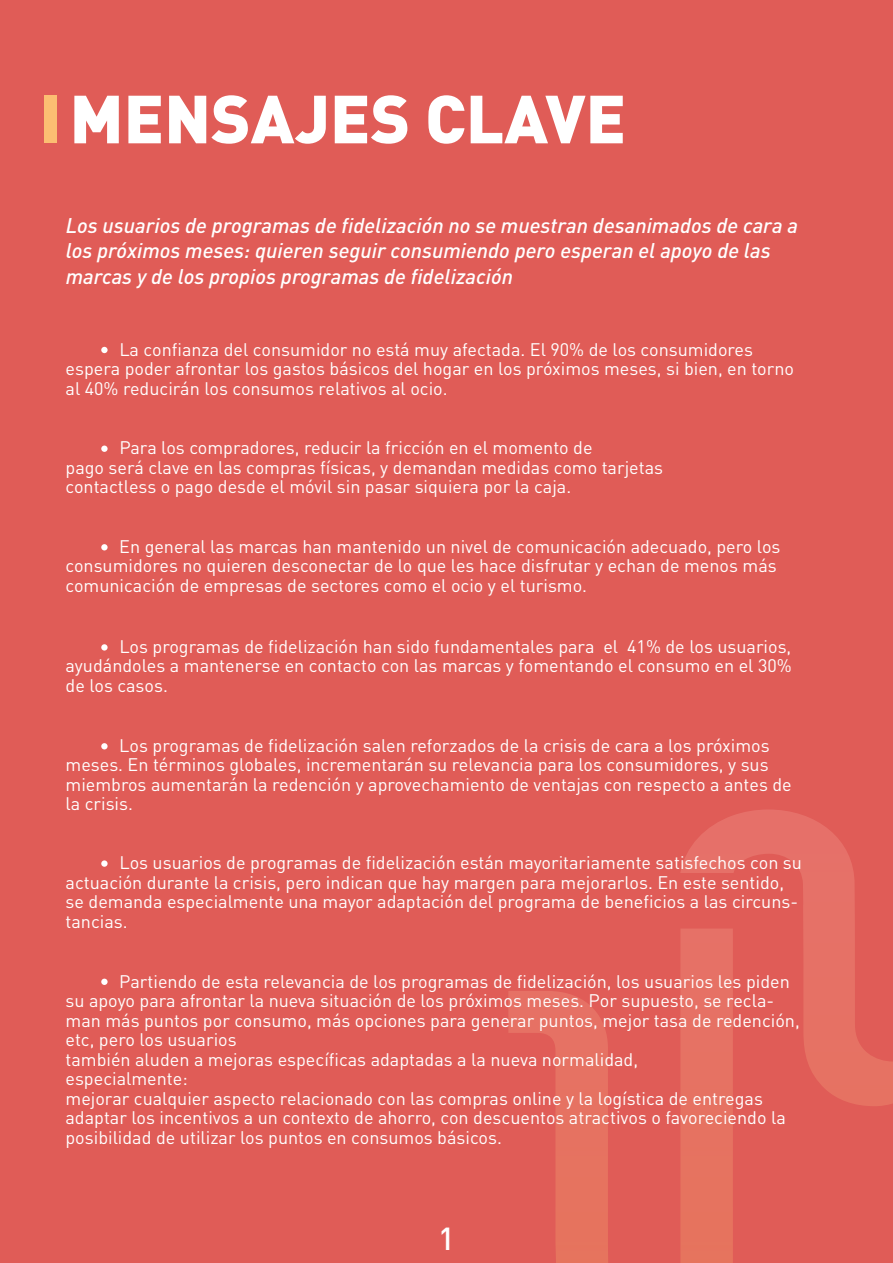
<style>
.page{position:relative;width:893px;height:1263px;background:#e05c57}
.page>*{position:absolute;margin:0;border:0;box-sizing:border-box;transform-origin:0 0}
.t1{font:900 66.9px "DIN Pro";color:#fff}
.t2{font:500 31.5px "DIN Pro";color:#fff}
.t3{font:italic 500 21px/25.2px "DIN Pro";color:#fff}
.t4{font:18px/19.5px "DIN Pro";color:#fff}
</style>
<div class="page">
<img style="left:508px;top:810px;width:385px;height:453px">
<div style="left:45px;top:95px;width:12px;height:48px;background:#fcbe72"></div>
<div style="left:101px;top:347px;width:7px;height:6px;background:#fff;border-radius:50%"></div>
<div style="left:101px;top:446px;width:7px;height:6px;background:#fff;border-radius:50%"></div>
<div style="left:101px;top:544px;width:7px;height:6px;background:#fff;border-radius:50%"></div>
<svg style="left:101px;top:644px;width:7px;height:7px"></svg>
<div style="left:101px;top:743px;width:7px;height:6px;background:#fff;border-radius:50%"></div>
<svg style="left:101px;top:860px;width:7px;height:7px"></svg>
<div style="left:101px;top:979px;width:7px;height:6px;background:#fff;border-radius:50%"></div>
<h1 class="t1" style="left:70px;top:62px;width:558px">MENSAJES CLAVE</h1>
<p class="t3" style="left:66px;top:211px;width:734px">Los usuarios de programas de fidelización no se muestran desanimados de cara a los próximos meses: quieren seguir consumiendo pero esperan el apoyo de las marcas y de los propios programas de fidelización</p>
<p class="t4" style="left:66px;top:338px;width:730px;text-indent:54px">La confianza del consumidor no está muy afectada. El 90% de los consumidores espera poder afrontar los gastos básicos del hogar en los próximos meses, si bien, en torno al 40% reducirán los consumos relativos al ocio.</p>
<p class="t4" style="left:66px;top:436px;width:599px;text-indent:54px">Para los compradores, reducir la fricción en el momento de<br>pago será clave en las compras físicas, y demandan medidas como tarjetas contactless o pago desde el móvil sin pasar siquiera por la caja.</p>
<p class="t4" style="left:65px;top:534px;width:716px;text-indent:54px">En general las marcas han mantenido un nivel de comunicación adecuado, pero los consumidores no quieren desconectar de lo que les hace disfrutar y echan de menos más comunicación de empresas de sectores como el ocio y el turismo.</p>
<p class="t4" style="left:66px;top:635px;width:728px;text-align:justify;text-indent:54px">Los programas de fidelización han sido fundamentales para el 41% de los usuarios, ayudándoles a mantenerse en contacto con las marcas y fomentando el consumo en el 30% de los casos.</p>
<p class="t4" style="left:66px;top:734px;width:728px;text-indent:54px">Los programas de fidelización salen reforzados de la crisis de cara a los próximos meses. En términos globales, incrementarán su relevancia para los consumidores, y sus miembros aumentarán la redención y aprovechamiento de ventajas con respecto a antes de la crisis.</p>
<p class="t4" style="left:66px;top:851px;width:738px;text-indent:54px">Los usuarios de programas de fidelización están mayoritariamente satisfechos con su actuación durante la crisis, pero indican que hay margen para mejorarlos. En este sentido, se demanda especialmente una mayor adaptación del programa de beneficios a las circuns&shy;tancias.</p>
<p class="t4" style="left:66px;top:970px;width:736px;text-indent:54px">Partiendo de esta relevancia de los programas de fidelización, los usuarios les piden su apoyo para afrontar la nueva situación de los próximos meses. Por supuesto, se recla&shy;man más puntos por consumo, más opciones para generar puntos, mejor tasa de redención, etc, pero los usuarios<br>también aluden a mejoras específicas adaptadas a la nueva normalidad,<br>especialmente:<br>mejorar cualquier aspecto relacionado con las compras online y la logística de entregas adaptar los incentivos a un contexto de ahorro, con descuentos atractivos o favoreciendo la posibilidad de utilizar los puntos en consumos básicos.</p>
<h2 class="t2" style="left:438px;top:1213px;width:18px">1</h2>
</div>
